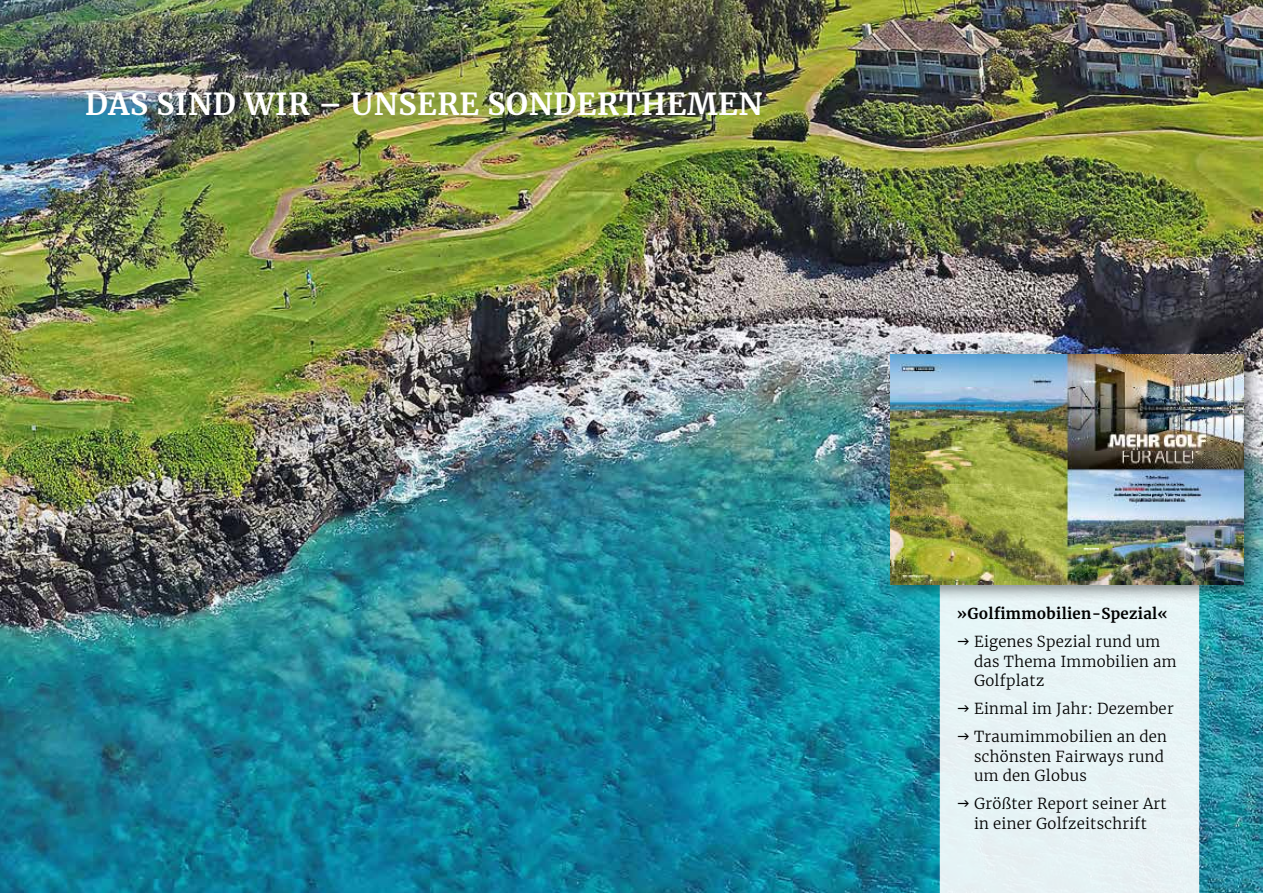
<style>
.page{position:relative;width:1263px;height:893px;background:#fff}
.page>*{position:absolute;margin:0;border:0;box-sizing:border-box;transform-origin:0 0}
.t1{font:700 30px "Merriweather";letter-spacing:.02em;color:#fff}
.t2{font:300 15px/19.5px "Merriweather";letter-spacing:.02em;color:#000}
.t3{font:700 15px "Merriweather";letter-spacing:.02em;color:#000}
</style>
<div class="page">
<img style="left:0;top:0;width:1263px;height:893px">
<div style="left:940px;top:602px;width:259px;height:291px;background:#e7f3f5"></div>
<div style="left:886px;top:349px;width:375px;height:253px;background:#000;opacity:.4"></div>
<img style="left:891px;top:355px;width:352px;height:229px">
<svg style="left:958px;top:638px;width:11px;height:6px"></svg>
<svg style="left:958px;top:705px;width:11px;height:6px"></svg>
<svg style="left:958px;top:733px;width:11px;height:6px"></svg>
<svg style="left:958px;top:800px;width:11px;height:7px"></svg>
<h1 class="t1" style="left:85px;top:83px;width:679px">DAS SIND WIR – UNSERE SONDERTHEMEN</h1>
<p class="t3" style="left:957px;top:603px;width:213px">»Golfimmobilien-Spezial«</p>
<p class="t2" style="left:974px;top:632px;width:204px">Eigenes Spezial rund um das Thema Immobilien am<br>Golfplatz</p>
<p class="t2" style="left:974px;top:694px;width:201px;line-height:28px">Einmal im Jahr: Dezember<br>Traumimmobilien an den</p>
<p class="t2" style="left:974px;top:746px;width:192px">schönsten Fairways rund um den Globus</p>
<p class="t2" style="left:974px;top:794px;width:194px">Größter Report seiner Art in einer Golfzeitschrift</p>
</div>
